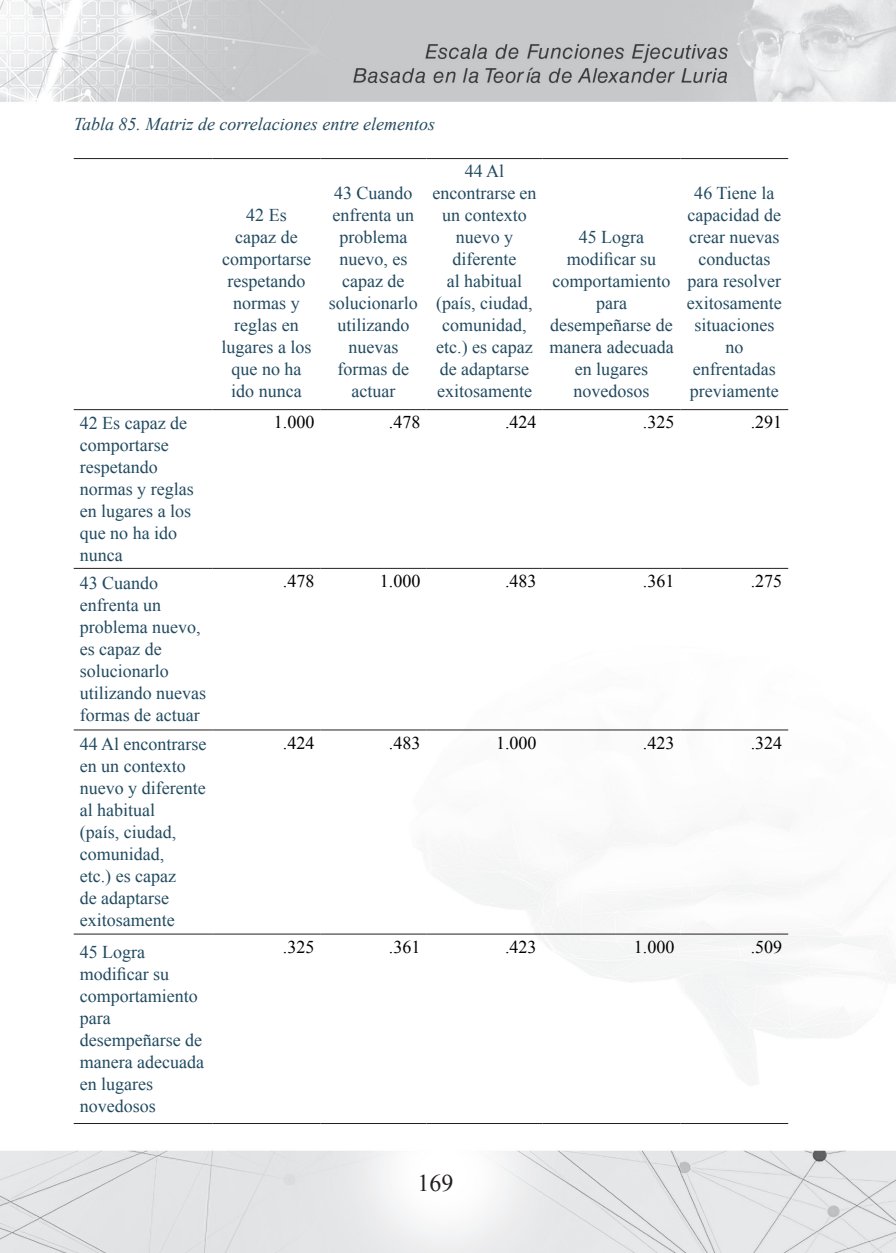
<style>
.page{position:relative;width:896px;height:1253px;background:#fff}
.page>*{position:absolute;margin:0;border:0;box-sizing:border-box;transform-origin:0 0}
.t1{font:24px "Times New Roman";color:#231f20}
.t2{font:18px/22px "Times New Roman";color:#214a60;text-align:center}
.t3{font:18px "Times New Roman";color:#000002}
.t4{font:italic 18px "Times New Roman";color:#24495e}
</style>
<div class="page">
<img style="left:0;top:0;width:896px;height:1253px">
<hr style="left:74px;top:158px;width:139px;height:1px;background:#231f20">
<hr style="left:213px;top:158px;width:107px;height:1px;background:#231f20">
<hr style="left:320px;top:158px;width:106px;height:1px;background:#231f20">
<hr style="left:426px;top:158px;width:117px;height:1px;background:#231f20">
<hr style="left:543px;top:158px;width:137px;height:1px;background:#231f20">
<hr style="left:680px;top:158px;width:108px;height:1px;background:#231f20">
<hr style="left:74px;top:409px;width:139px;height:1px;background:#231f20">
<hr style="left:213px;top:409px;width:107px;height:1px;background:#231f20">
<hr style="left:320px;top:409px;width:106px;height:1px;background:#231f20">
<hr style="left:426px;top:409px;width:117px;height:1px;background:#231f20">
<hr style="left:543px;top:409px;width:137px;height:1px;background:#231f20">
<hr style="left:680px;top:409px;width:108px;height:1px;background:#231f20">
<hr style="left:74px;top:568px;width:139px;height:1px;background:#231f20">
<hr style="left:213px;top:568px;width:107px;height:1px;background:#231f20">
<hr style="left:320px;top:568px;width:106px;height:1px;background:#231f20">
<hr style="left:426px;top:568px;width:117px;height:1px;background:#231f20">
<hr style="left:543px;top:568px;width:137px;height:1px;background:#231f20">
<hr style="left:680px;top:568px;width:108px;height:1px;background:#231f20">
<hr style="left:74px;top:729px;width:139px;height:1px;background:#231f20">
<hr style="left:213px;top:729px;width:107px;height:1px;background:#231f20">
<hr style="left:320px;top:729px;width:106px;height:1px;background:#231f20">
<hr style="left:426px;top:729px;width:117px;height:1px;background:#231f20">
<hr style="left:543px;top:729px;width:137px;height:1px;background:#231f20">
<hr style="left:680px;top:729px;width:108px;height:1px;background:#231f20">
<hr style="left:74px;top:934px;width:139px;height:1px;background:#231f20">
<hr style="left:213px;top:934px;width:107px;height:1px;background:#231f20">
<hr style="left:320px;top:934px;width:106px;height:1px;background:#231f20">
<hr style="left:426px;top:934px;width:117px;height:1px;background:#231f20">
<hr style="left:543px;top:934px;width:137px;height:1px;background:#231f20">
<hr style="left:680px;top:934px;width:108px;height:1px;background:#231f20">
<hr style="left:74px;top:1123px;width:139px;height:1px;background:#231f20">
<hr style="left:213px;top:1123px;width:107px;height:1px;background:#231f20">
<hr style="left:320px;top:1123px;width:106px;height:1px;background:#231f20">
<hr style="left:426px;top:1123px;width:117px;height:1px;background:#231f20">
<hr style="left:543px;top:1123px;width:137px;height:1px;background:#231f20">
<hr style="left:680px;top:1123px;width:108px;height:1px;background:#231f20">
<p class="t4" style="left:74px;top:112px;width:363px">Tabla 85. Matriz de correlaciones entre elementos</p>
<p class="t2" style="left:221px;top:204px;width:91px">42 Es<br>capaz de comportarse respetando normas y reglas en lugares a los que no ha ido nunca</p>
<p class="t2" style="left:329px;top:182px;width:90px">43 Cuando enfrenta un problema nuevo, es capaz de solucionarlo utilizando nuevas formas de actuar</p>
<p class="t2" style="left:432px;top:160px;width:106px">44 Al encontrarse en un contexto nuevo y diferente<br>al habitual (país, ciudad, comunidad, etc.) es capaz de adaptarse exitosamente</p>
<p class="t2" style="left:549px;top:226px;width:126px">45 Logra modificar su comportamiento para desempeñarse de manera adecuada en lugares novedosos</p>
<p class="t2" style="left:687px;top:182px;width:96px">46 Tiene la capacidad de crear nuevas conductas para resolver exitosamente situaciones no enfrentadas previamente</p>
<p class="t2" style="left:80px;top:412px;width:115px;text-align:left">42 Es capaz de comportarse respetando normas y reglas en lugares a los que no ha ido nunca</p>
<p class="t3" style="left:274px;top:410px;width:42px">1.000</p>
<p class="t3" style="left:389px;top:410px;width:33px">.478</p>
<p class="t3" style="left:505px;top:410px;width:33px">.424</p>
<p class="t3" style="left:643px;top:410px;width:33px">.325</p>
<p class="t3" style="left:750px;top:410px;width:33px">.291</p>
<p class="t2" style="left:80px;top:572px;width:128px;text-align:left">43 Cuando enfrenta un problema nuevo, es capaz de solucionarlo utilizando nuevas formas de actuar</p>
<p class="t3" style="left:283px;top:569px;width:33px">.478</p>
<p class="t3" style="left:380px;top:569px;width:42px">1.000</p>
<p class="t3" style="left:505px;top:569px;width:33px">.483</p>
<p class="t3" style="left:643px;top:569px;width:33px">.361</p>
<p class="t3" style="left:750px;top:569px;width:33px">.275</p>
<p class="t2" style="left:80px;top:733px;width:128px;text-align:left">44 Al encontrarse en un contexto nuevo y diferente al habitual<br>(país, ciudad, comunidad,<br>etc.) es capaz<br>de adaptarse exitosamente</p>
<p class="t3" style="left:283px;top:731px;width:33px">.424</p>
<p class="t3" style="left:389px;top:731px;width:33px">.483</p>
<p class="t3" style="left:496px;top:731px;width:42px">1.000</p>
<p class="t3" style="left:643px;top:731px;width:33px">.423</p>
<p class="t3" style="left:750px;top:731px;width:33px">.324</p>
<p class="t2" style="left:80px;top:940px;width:126px;text-align:left">45 Logra modificar su comportamiento para desempeñarse de manera adecuada en lugares novedosos</p>
<p class="t3" style="left:283px;top:935px;width:33px">.325</p>
<p class="t3" style="left:389px;top:935px;width:33px">.361</p>
<p class="t3" style="left:505px;top:935px;width:33px">.423</p>
<p class="t3" style="left:634px;top:935px;width:42px">1.000</p>
<p class="t3" style="left:750px;top:935px;width:33px">.509</p>
<h1 class="t1" style="left:417px;top:1167px;width:37px">169</h1>
</div>
